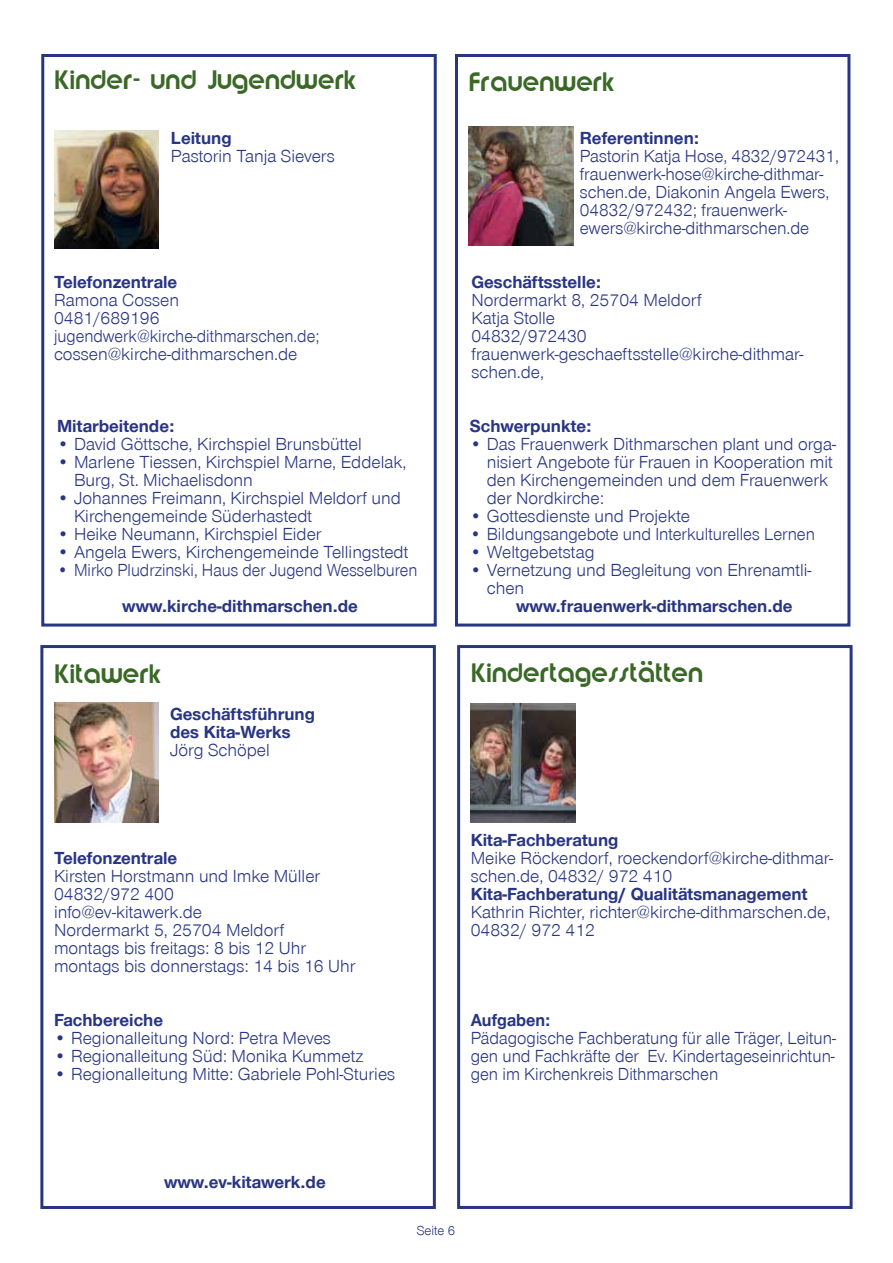
<style>
.page{position:relative;width:893px;height:1263px;background:#fff}
.page>*{position:absolute;margin:0;border:0;box-sizing:border-box;transform-origin:0 0}
.t1{font:22.5px "Brandish";color:#3a6826}
.t2{font:18px/18px "Nordelbica";color:#283583}
.t3{font:700 18px/18px "Nordelbica";color:#283583}
.t4{font:18px/18px "Nordelbica";color:#283583;text-align:justify;scale:.96 1}
.t5{font:18px "Nordelbica";color:#283583;scale:.93 1}
.t6{font:700 18px "Nordelbica";color:#283583;scale:.96 1}
.t7{font:13.5px "Nordelbica";color:#283583}
</style>
<div class="page">
<img style="left:54px;top:131px;width:105px;height:118px">
<img style="left:469px;top:126px;width:104px;height:120px">
<div style="left:41px;top:54px;width:396px;height:572px;border:3px solid #283583"></div>
<div style="left:455px;top:54px;width:395px;height:572px;border:3px solid #283583"></div>
<img style="left:54px;top:702px;width:105px;height:120px">
<div style="left:40px;top:645px;width:396px;height:564px;border:3px solid #283583"></div>
<img style="left:471px;top:703px;width:104px;height:119px">
<div style="left:457px;top:645px;width:396px;height:564px;border:3px solid #283583"></div>
<p class="t1" style="left:54px;top:64px;width:304px">Kinder- und Jugendwerk</p>
<p class="t1" style="left:469px;top:66px;width:147px">Frauenwerk</p>
<p class="t3" style="left:171px;top:129px;width:62px">Leitung</p>
<p class="t2" style="left:171px;top:147px;width:165px">Pastorin Tanja Sievers</p>
<p class="t3" style="left:580px;top:129px;width:121px">Referentinnen:</p>
<p class="t2" style="left:580px;top:147px;width:261px">Pastorin Katja Hose, 4832/972431, frauenwerk-hose@kirche-dithmar&shy;schen.de, Diakonin Angela Ewers, 04832/972432; frauenwerk&shy;ewers@kirche-dithmarschen.de</p>
<p class="t3" style="left:54px;top:273px;width:125px">Telefonzentrale</p>
<p class="t2" style="left:54px;top:291px;width:267px">Ramona Cossen<br>0481/689196 jugendwerk@kirche-dithmarschen.de; cossen@kirche-dithmarschen.de</p>
<p class="t3" style="left:471px;top:273px;width:131px">Geschäftsstelle:</p>
<p class="t2" style="left:471px;top:291px;width:334px">Nordermarkt 8, 25704 Meldorf<br>Katja Stolle<br>04832/972430 frauenwerk-geschaeftsstelle@kirche-dithmar&shy;schen.de,</p>
<p class="t3" style="left:57px;top:417px;width:119px">Mitarbeitende:</p>
<p class="t2" style="left:57px;top:435px;width:306px">• David Göttsche, Kirchspiel Brunsbüttel</p>
<p class="t2" style="left:74px;top:453px;width:334px;text-indent:-17px">• Marlene Tiessen, Kirchspiel Marne, Eddelak,<br>Burg, St. Michaelisdonn</p>
<p class="t2" style="left:74px;top:489px;width:328px;text-indent:-17px">• Johannes Freimann, Kirchspiel Meldorf und<br>Kirchengemeinde Süderhastedt</p>
<p class="t2" style="left:57px;top:525px;width:266px">• Heike Neumann, Kirchspiel Eider</p>
<p class="t2" style="left:57px;top:543px;width:353px">• Angela Ewers, Kirchengemeinde Tellingstedt</p>
<p class="t5" style="left:57px;top:560px;width:389px">• Mirko Pludrzinski, Haus der Jugend Wesselburen</p>
<p class="t3" style="left:122px;top:597px;width:237px">www.kirche-dithmarschen.de</p>
<p class="t3" style="left:470px;top:417px;width:123px">Schwerpunkte:</p>
<p class="t2" style="left:487px;top:435px;width:351px;text-indent:-17px">• Das Frauenwerk Dithmarschen plant und orga&shy;nisiert Angebote für Frauen in Kooperation mit den Kirchengemeinden und dem Frauenwerk der Nordkirche:</p>
<p class="t2" style="left:470px;top:507px;width:222px">• Gottesdienste und Projekte</p>
<p class="t4" style="left:470px;top:525px;width:361px">• Bildungsangebote und Interkulturelles Lernen</p>
<p class="t2" style="left:470px;top:543px;width:126px">• Weltgebetstag</p>
<p class="t2" style="left:487px;top:561px;width:326px;text-indent:-17px">• Vernetzung und Begleitung von Ehrenamtli&shy;chen</p>
<p class="t3" style="left:516px;top:597px;width:278px">www.frauenwerk-dithmarschen.de</p>
<p class="t1" style="left:54px;top:658px;width:109px">Kitawerk</p>
<p class="t1" style="left:471px;top:657px;width:234px">Kindertagesstätten</p>
<p class="t3" style="left:170px;top:705px;width:146px">Geschäftsführung des Kita-Werks</p>
<p class="t2" style="left:170px;top:741px;width:101px">Jörg Schöpel</p>
<p class="t3" style="left:54px;top:849px;width:125px">Telefonzentrale</p>
<p class="t2" style="left:54px;top:867px;width:303px">Kirsten Horstmann und Imke Müller<br>04832/972 400<br>info@ev-kitawerk.de<br>Nordermarkt 5, 25704 Meldorf<br>montags bis freitags: 8 bis 12 Uhr montags bis donnerstags: 14 bis 16 Uhr</p>
<p class="t3" style="left:54px;top:1011px;width:111px">Fachbereiche</p>
<p class="t2" style="left:54px;top:1029px;width:278px">• Regionalleitung Nord: Petra Meves</p>
<p class="t2" style="left:54px;top:1047px;width:311px">• Regionalleitung Süd: Monika Kummetz</p>
<p class="t2" style="left:54px;top:1065px;width:343px">• Regionalleitung Mitte: Gabriele Pohl-Sturies</p>
<p class="t3" style="left:471px;top:831px;width:149px">Kita-Fachberatung</p>
<p class="t2" style="left:471px;top:849px;width:364px">Meike Röckendorf, roeckendorf@kirche-dithmar&shy;schen.de, 04832/ 972 410</p>
<p class="t3" style="left:471px;top:885px;width:338px">Kita-Fachberatung/ Qualitätsmanagement</p>
<p class="t2" style="left:471px;top:903px;width:361px">Kathrin Richter, richter@kirche-dithmarschen.de,<br>04832/ 972 412</p>
<p class="t6" style="left:471px;top:1009px;width:84px">Aufgaben:</p>
<p class="t4" style="left:471px;top:1029px;width:382px">Pädagogische Fachberatung für alle Träger, Leitun&shy;gen und Fachkräfte der Ev. Kindertageseinrichtun&shy;gen im Kirchenkreis Dithmarschen</p>
<p class="t3" style="left:164px;top:1173px;width:163px">www.ev-kitawerk.de</p>
<p class="t7" style="left:417px;top:1223px;width:40px">Seite 6</p>
</div>
